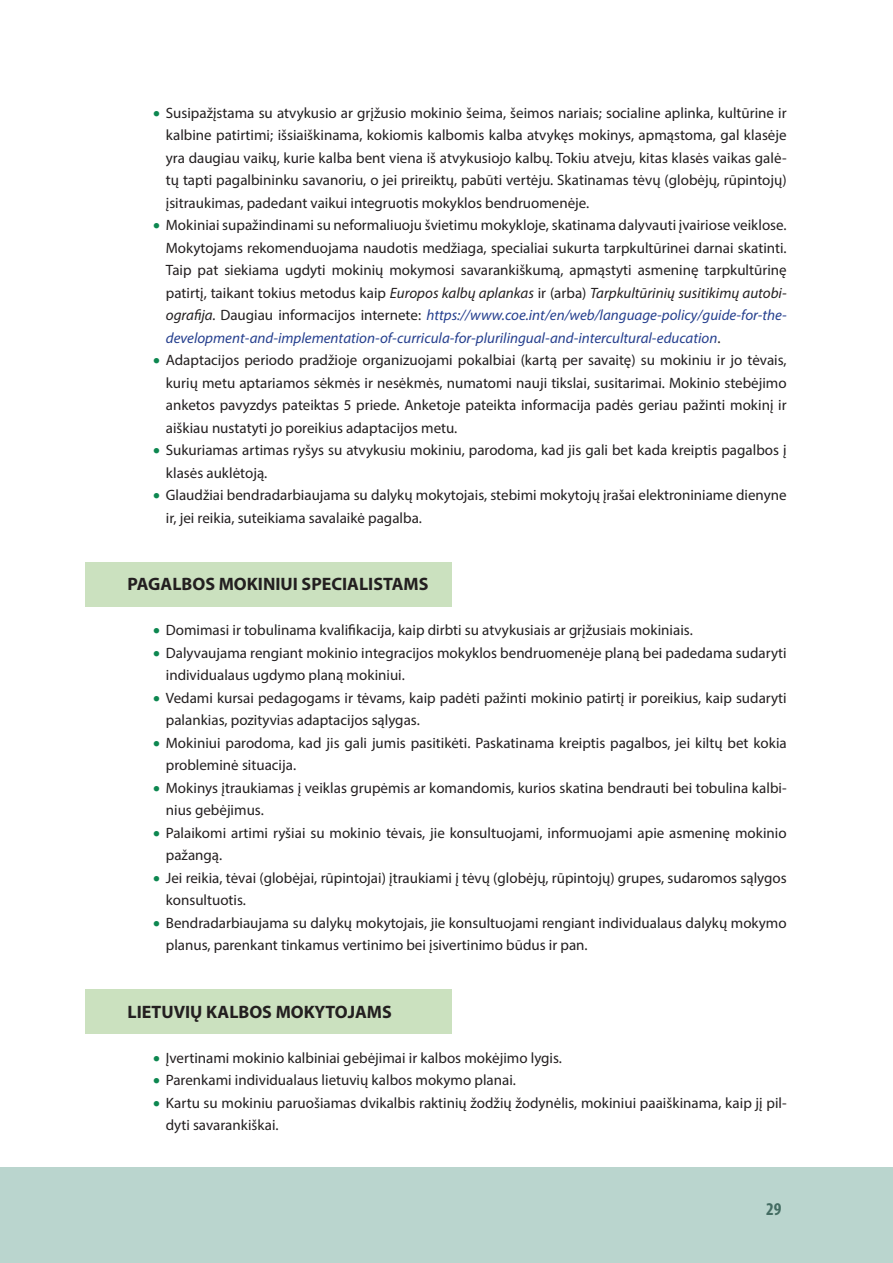
<style>
.page{position:relative;width:893px;height:1263px;background:#fff}
.page>*{position:absolute;margin:0;border:0;box-sizing:border-box;transform-origin:0 0}
.I_kitas{font:700 18px "Myriad Pro";color:#231f20}
.t1{font:700 condensed 18px "Myriad Pro";color:#436c62}
.t2{font:15px/22.5px "Myriad Pro";color:#231f20}
.s1{color:#0d8750}
.s2{font-style:italic}
.s3{font-style:italic;color:#253f8e}
</style>
<div class="page">
<div style="left:0;top:1167px;width:893px;height:96px;background:#bad5ce"></div>
<div style="left:85px;top:989px;width:367px;height:44px;background:#cbe1bf"></div>
<div style="left:85px;top:562px;width:367px;height:44px;background:#cbe1bf"></div>
<p class="t2" style="left:166px;top:101px;width:622px;text-align:justify;text-indent:-13px"><span class="s1">•</span> Susipažįstama su atvykusio ar grįžusio mokinio šeima, šeimos nariais; socialine aplinka, kultūrine ir kalbine patirtimi; išsiaiškinama, kokiomis kalbomis kalba atvykęs mokinys, apmąstoma, gal klasėje yra daugiau vaikų, kurie kalba bent viena iš atvykusiojo kalbų. Tokiu atveju, kitas klasės vaikas galė&shy;tų tapti pagalbininku savanoriu, o jei prireiktų, pabūti vertėju. Skatinamas tėvų (globėjų, rūpintojų) įsitraukimas, padedant vaikui integruotis mokyklos bendruomenėje.</p>
<p class="t2" style="left:166px;top:214px;width:622px;text-align:justify;text-indent:-13px"><span class="s1">•</span> Mokiniai supažindinami su neformaliuoju švietimu mokykloje, skatinama dalyvauti įvairiose veiklose.<br>Mokytojams rekomenduojama naudotis medžiaga, specialiai sukurta tarpkultūrinei darnai skatinti.<br>Taip pat siekiama ugdyti mokinių mokymosi savarankiškumą, apmąstyti asmeninę tarpkultūrinę patirtį, taikant tokius metodus kaip <span class="s2">Europos kalbų aplankas</span> ir (arba) <span class="s2">Tarpkultūrinių susitikimų autobi&shy;ografija.</span> Daugiau informacijos internete: <span class="s3">https://www.coe.int/en/web/language-policy/guide-for-the&shy;development-and-implementation-of-curricula-for-plurilingual-and-intercultural-education</span>.</p>
<p class="t2" style="left:166px;top:349px;width:622px;text-align:justify;text-indent:-13px"><span class="s1">•</span> Adaptacijos periodo pradžioje organizuojami pokalbiai (kartą per savaitę) su mokiniu ir jo tėvais, kurių metu aptariamos sėkmės ir nesėkmės, numatomi nauji tikslai, susitarimai. Mokinio stebėjimo anketos pavyzdys pateiktas 5 priede. Anketoje pateikta informacija padės geriau pažinti mokinį ir aiškiau nustatyti jo poreikius adaptacijos metu.</p>
<p class="t2" style="left:166px;top:439px;width:622px;text-indent:-13px"><span class="s1">•</span> Sukuriamas artimas ryšys su atvykusiu mokiniu, parodoma, kad jis gali bet kada kreiptis pagalbos į klasės auklėtoją.</p>
<p class="t2" style="left:166px;top:484px;width:622px;text-indent:-13px"><span class="s1">•</span> Glaudžiai bendradarbiaujama su dalykų mokytojais, stebimi mokytojų įrašai elektroniniame dienyne ir, jei reikia, suteikiama savalaikė pagalba.</p>
<p class="I_kitas" style="left:128px;top:572px;width:302px">PAGALBOS MOKINIUI SPECIALISTAMS</p>
<p class="t2" style="left:153px;top:619px;width:541px"><span class="s1">•</span> Domimasi ir tobulinama kvalifikacija, kaip dirbti su atvykusiais ar grįžusiais mokiniais.</p>
<p class="t2" style="left:166px;top:641px;width:622px;text-indent:-13px"><span class="s1">•</span> Dalyvaujama rengiant mokinio integracijos mokyklos bendruomenėje planą bei padedama sudaryti individualaus ugdymo planą mokiniui.</p>
<p class="t2" style="left:166px;top:686px;width:622px;text-indent:-13px"><span class="s1">•</span> Vedami kursai pedagogams ir tėvams, kaip padėti pažinti mokinio patirtį ir poreikius, kaip sudaryti palankias, pozityvias adaptacijos sąlygas.</p>
<p class="t2" style="left:166px;top:731px;width:622px;text-indent:-13px"><span class="s1">•</span> Mokiniui parodoma, kad jis gali jumis pasitikėti. Paskatinama kreiptis pagalbos, jei kiltų bet kokia probleminė situacija.</p>
<p class="t2" style="left:166px;top:776px;width:622px;text-indent:-13px"><span class="s1">•</span> Mokinys įtraukiamas į veiklas grupėmis ar komandomis, kurios skatina bendrauti bei tobulina kalbi&shy;nius gebėjimus.</p>
<p class="t2" style="left:166px;top:821px;width:622px;text-indent:-13px"><span class="s1">•</span> Palaikomi artimi ryšiai su mokinio tėvais, jie konsultuojami, informuojami apie asmeninę mokinio pažangą.</p>
<p class="t2" style="left:166px;top:866px;width:622px;text-indent:-13px"><span class="s1">•</span> Jei reikia, tėvai (globėjai, rūpintojai) įtraukiami į tėvų (globėjų, rūpintojų) grupes, sudaromos sąlygos konsultuotis.</p>
<p class="t2" style="left:166px;top:911px;width:622px;text-indent:-13px"><span class="s1">•</span> Bendradarbiaujama su dalykų mokytojais, jie konsultuojami rengiant individualaus dalykų mokymo planus, parenkant tinkamus vertinimo bei įsivertinimo būdus ir pan.</p>
<p class="I_kitas" style="left:128px;top:1000px;width:266px">LIETUVIŲ KALBOS MOKYTOJAMS</p>
<p class="t2" style="left:153px;top:1046px;width:410px"><span class="s1">•</span> Įvertinami mokinio kalbiniai gebėjimai ir kalbos mokėjimo lygis.</p>
<p class="t2" style="left:153px;top:1069px;width:364px"><span class="s1">•</span> Parenkami individualaus lietuvių kalbos mokymo planai.</p>
<p class="t2" style="left:166px;top:1091px;width:622px;text-indent:-13px"><span class="s1">•</span> Kartu su mokiniu paruošiamas dvikalbis raktinių žodžių žodynėlis, mokiniui paaiškinama, kaip jį pil&shy;dyti savarankiškai.</p>
<p class="t1" style="left:766px;top:1198px;width:17px">29</p>
</div>
